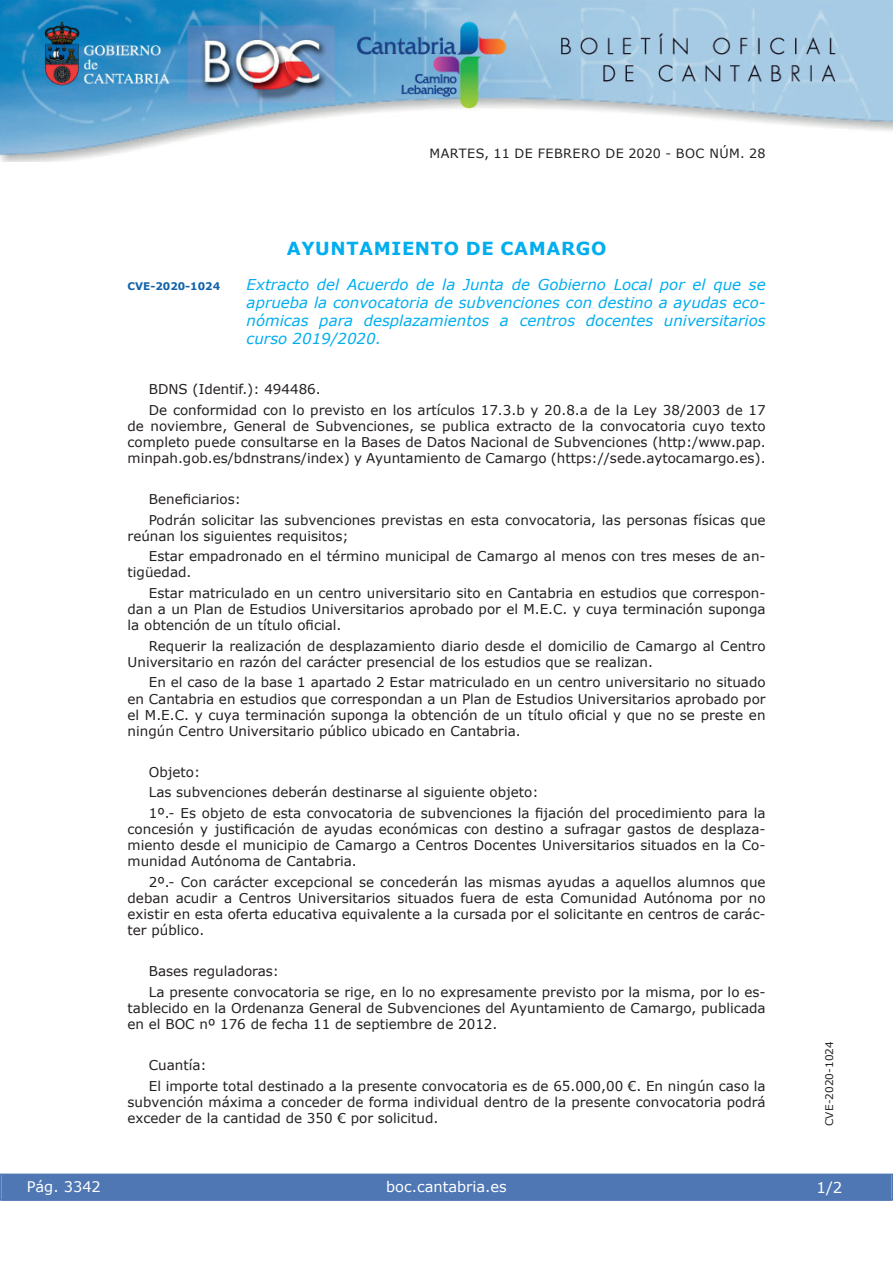
<style>
.page{position:relative;width:893px;height:1263px;background:#fff}
.page>*{position:absolute;margin:0;border:0;box-sizing:border-box;transform-origin:0 0}
.t1{font:700 18px "Verdana";letter-spacing:.035em;color:#00aeef}
.t2{font:italic 15px/18px "Verdana";color:#00aeef;text-align:justify}
.t3{font:15px "Verdana";color:#fff}
.t4{font:14.55px "Verdana";color:#fff}
.t5{font:13.5px/16.2px "Verdana";color:#231f20}
.t6{font:12.75px "Verdana";letter-spacing:.035em;color:#231f20}
.t7{font:10.5px "Verdana";color:#231f20}
.t8{font:700 10.5px "Verdana";color:#1263a9}
</style>
<div class="page">
<img style="left:0;top:0;width:893px;height:161px">
<div style="left:1px;top:1174px;width:890px;height:27px;background:#4f77b3"></div>
<div style="left:0;top:1174px;width:893px;height:27px;border:1px solid #4f77b3"></div>
<p class="t6" style="left:429px;top:145px;width:337px">MARTES, 11 DE FEBRERO DE 2020 - BOC NÚM. 28</p>
<h1 class="t1" style="left:287px;top:237px;width:321px">AYUNTAMIENTO DE CAMARGO</h1>
<p class="t8" style="left:128px;top:279px;width:94px">CVE-2020-1024</p>
<p class="t2" style="left:247px;top:275px;width:520px">Extracto del Acuerdo de la Junta de Gobierno Local por el que se aprueba la convocatoria de subvenciones con destino a ayudas eco&shy;nómicas para desplazamientos a centros docentes universitarios curso 2019/2020.</p>
<p class="t5" style="left:149px;top:379px;width:618px;line-height:20.4px">BDNS (Identif.): 494486.<br>De conformidad con lo previsto en los artículos 17.3.b y 20.8.a de la Ley 38/2003 de 17</p>
<p class="t5" style="left:128px;top:417px;width:639px;text-align:justify">de noviembre, General de Subvenciones, se publica extracto de la convocatoria cuyo texto completo puede consultarse en la Bases de Datos Nacional de Subvenciones (http:/www.pap. minpah.gob.es/bdnstrans/index) y Ayuntamiento de Camargo (https://sede.aytocamargo.es).</p>
<p class="t5" style="left:149px;top:489px;width:618px;line-height:20.4px">Beneficiarios:<br>Podrán solicitar las subvenciones previstas en esta convocatoria, las personas físicas que</p>
<p class="t5" style="left:149px;top:525px;width:618px;line-height:20.4px;text-indent:-21px">reúnan los siguientes requisitos;<br>Estar empadronado en el término municipal de Camargo al menos con tres meses de an-</p>
<p class="t5" style="left:149px;top:562px;width:618px;line-height:20.4px;text-indent:-21px">tigüedad.<br>Estar matriculado en un centro universitario sito en Cantabria en estudios que correspon-</p>
<p class="t5" style="left:128px;top:601px;width:639px">dan a un Plan de Estudios Universitarios aprobado por el M.E.C. y cuya terminación suponga la obtención de un título oficial.</p>
<p class="t5" style="left:128px;top:637px;width:639px;text-indent:21px">Requerir la realización de desplazamiento diario desde el domicilio de Camargo al Centro<br>Universitario en razón del carácter presencial de los estudios que se realizan.</p>
<p class="t5" style="left:128px;top:674px;width:639px;text-align:justify;text-indent:21px">En el caso de la base 1 apartado 2 Estar matriculado en un centro universitario no situado en Cantabria en estudios que correspondan a un Plan de Estudios Universitarios aprobado por el M.E.C. y cuya terminación suponga la obtención de un título oficial y que no se preste en ningún Centro Universitario público ubicado en Cantabria.</p>
<p class="t5" style="left:149px;top:761px;width:618px;line-height:20.4px">Objeto:<br>Las subvenciones deberán destinarse al siguiente objeto:<br>1º.- Es objeto de esta convocatoria de subvenciones la fijación del procedimiento para la</p>
<p class="t5" style="left:128px;top:821px;width:639px;text-align:justify">concesión y justificación de ayudas económicas con destino a sufragar gastos de desplaza&shy;miento desde el municipio de Camargo a Centros Docentes Universitarios situados en la Co&shy;munidad Autónoma de Cantabria.</p>
<p class="t5" style="left:128px;top:873px;width:639px;text-align:justify;text-indent:21px">2º.- Con carácter excepcional se concederán las mismas ayudas a aquellos alumnos que deban acudir a Centros Universitarios situados fuera de esta Comunidad Autónoma por no existir en esta oferta educativa equivalente a la cursada por el solicitante en centros de carác&shy;ter público.</p>
<p class="t5" style="left:149px;top:961px;width:618px;line-height:20.4px">Bases reguladoras:<br>La presente convocatoria se rige, en lo no expresamente previsto por la misma, por lo es-</p>
<p class="t5" style="left:128px;top:1000px;width:639px">tablecido en la Ordenanza General de Subvenciones del Ayuntamiento de Camargo, publicada en el BOC nº 176 de fecha 11 de septiembre de 2012.</p>
<p class="t5" style="left:149px;top:1055px;width:618px;line-height:20.4px">Cuantía:<br>El importe total destinado a la presente convocatoria es de 65.000,00 €. En ningún caso la</p>
<p class="t5" style="left:128px;top:1093px;width:639px">subvención máxima a conceder de forma individual dentro de la presente convocatoria podrá exceder de la cantidad de 350 € por solicitud.</p>
<p class="t4" style="left:27px;top:1177px;width:76px">Pág. 3342</p>
<p class="t4" style="left:386px;top:1178px;width:122px">boc.cantabria.es</p>
<p class="t7" style="left:823px;top:1126px;width:87px;rotate:-90deg">CVE-2020-1024</p>
<p class="t3" style="left:816px;top:1178px;width:27px">1/2</p>
</div>
